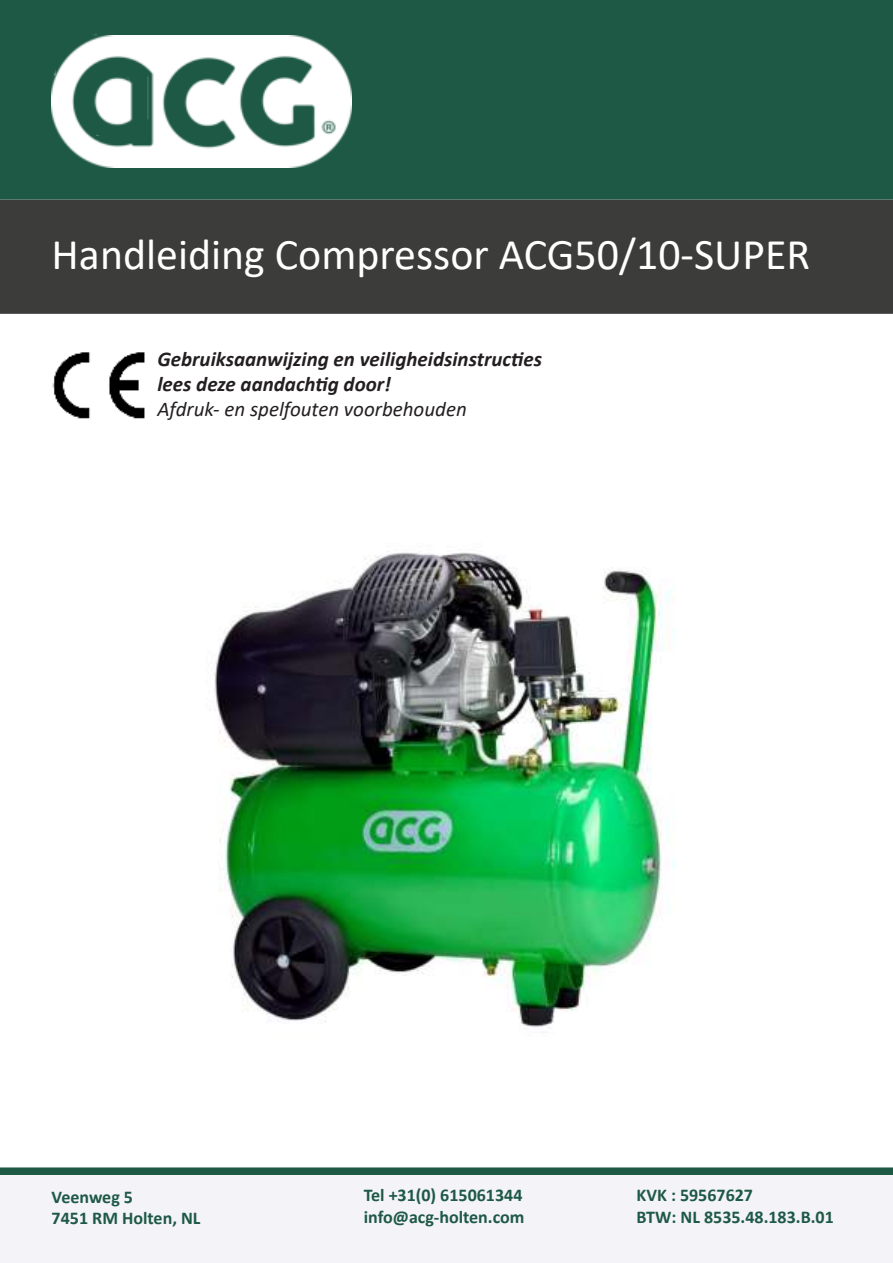
<style>
.page{position:relative;width:893px;height:1263px;background:#fff}
.page>*{position:absolute;margin:0;border:0;box-sizing:border-box;transform-origin:0 0}
.t1{font:43.95px "Calibri";color:#fff}
.t2{font:italic 700 21px/25.2px "Calibri";color:#231f20}
.t3{font:italic 21px "Calibri";color:#231f20}
.t4{font:700 18px/21.6px "Calibri";color:#1e5945}
</style>
<div class="page">
<svg style="left:0;top:1167px;width:893px;height:96px"></svg>
<div style="left:0;top:199px;width:893px;height:115px;background:#3c3c3b"></div>
<div style="left:0;top:0;width:893px;height:199px;background:#1e5945"></div>
<img style="left:52px;top:35px;width:300px;height:133px">
<img style="left:52px;top:352px;width:93px;height:67px">
<img style="left:214px;top:552px;width:461px;height:481px">
<h1 class="t1" style="left:52px;top:237px;width:760px">Handleiding Compressor ACG50/10-SUPER</h1>
<p class="t2" style="left:157px;top:345px;width:386px">Gebruiksaanwijzing en veiligheidsinstructies lees deze aandachtig door!</p>
<p class="t3" style="left:157px;top:401px;width:311px">Afdruk- en spelfouten voorbehouden</p>
<p class="t4" style="left:364px;top:1186px;width:162px">Tel +31(0) 615061344 info@acg-holten.com</p>
<p class="t4" style="left:52px;top:1187px;width:150px">Veenweg 5<br>7451 RM Holten, NL</p>
<p class="t4" style="left:637px;top:1186px;width:199px">KVK : 59567627<br>BTW: NL 8535.48.183.B.01</p>
</div>
